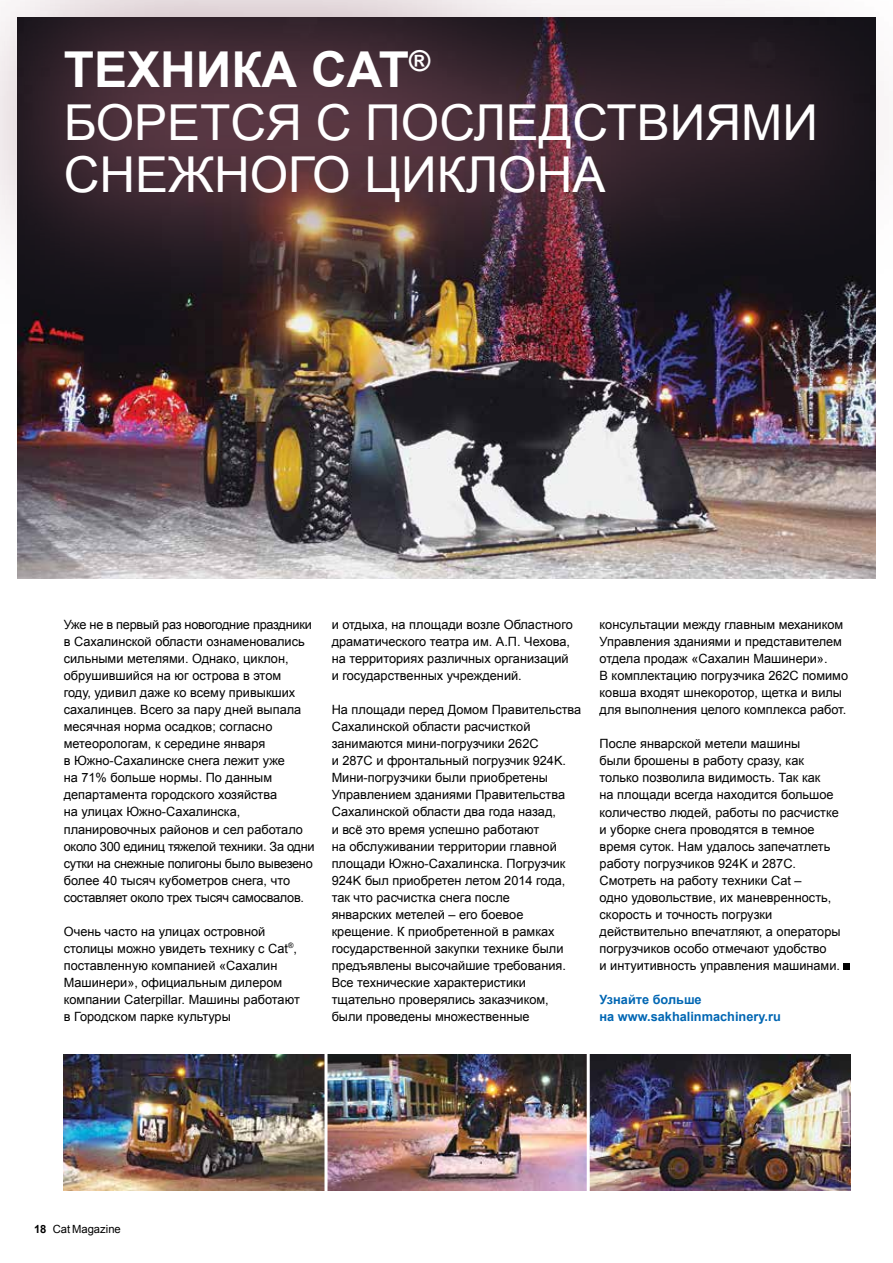
<style>
.page{position:relative;width:893px;height:1263px;background:#fff}
.page>*{position:absolute;margin:0;border:0;box-sizing:border-box;transform-origin:0 0}
.t1{font:49.5px "Arial";color:#fff}
.t2{font:700 49.5px "Arial";color:#fff}
.t3{font:12.75px/17px "Arial";color:#000}
.t4{font:700 12.75px/17px "Arial";color:#0066b3}
.t5{font:11.25px "Arial";color:#000}
.s1{font-weight:700}
</style>
<div class="page">
<img style="left:17px;top:340px;width:859px;height:238px">
<div style="left:843px;top:963px;width:7px;height:6px;background:#000"></div>
<img style="left:64px;top:1054px;width:786px;height:137px">
<hr style="left:324px;top:1050px;width:3px;height:145px;background:#fff">
<hr style="left:587px;top:1050px;width:3px;height:145px;background:#fff">
<div style="left:0;top:0;width:893px;height:340px;background:#804d5c;opacity:.75"></div>
<h1 class="t2" style="left:64px;top:37px;width:65px">Техника</h1>
<h1 class="t2" style="left:311px;top:37px;width:121px">Cat<sup>®</sup></h1>
<h1 class="t1" style="left:64px;top:90px;width:34px">борется</h1>
<h1 class="t1" style="left:316px;top:90px;width:85px">с последствиями</h1>
<h1 class="t1" style="left:64px;top:142px;width:37px">снежного</h1>
<h1 class="t1" style="left:365px;top:142px;width:35px">циклона</h1>
<p class="t3" style="left:64px;top:616px;width:252px">Уже не в первый раз новогодние праздники в Сахалинской области ознаменовались сильными метелями. Однако, циклон, обрушившийся на юг острова в этом<br>году, удивил даже ко всему привыкших сахалинцев. Всего за пару дней выпала месячная норма осадков; согласно метеорологам, к середине января<br>в Южно-Сахалинске снега лежит уже<br>на 71% больше нормы. По данным департамента городского хозяйства<br>на улицах Южно-Сахалинска, планировочных районов и сел работало около 300 единиц тяжелой техники. За одни сутки на снежные полигоны было вывезено более 40 тысяч кубометров снега, что составляет около трех тысяч самосвалов.</p>
<p class="t3" style="left:64px;top:923px;width:238px">Очень часто на улицах островной столицы можно увидеть технику с Сat<sup>®</sup>, поставленную компанией «Сахалин Машинери», официальным дилером компании Caterpillar. Машины работают в Городском парке культуры</p>
<p class="t3" style="left:332px;top:616px;width:243px">и отдыха, на площади возле Областного драматического театра им. А.П. Чехова, на территориях различных организаций и государственных учреждений.</p>
<p class="t3" style="left:332px;top:702px;width:251px">На площади перед Домом Правительства Сахалинской области расчисткой занимаются мини-погрузчики 262С<br>и 287С и фронтальный погрузчик 924K.<br>Мини-погрузчики были приобретены Управлением зданиями Правительства Сахалинской области два года назад,<br>и всё это время успешно работают<br>на обслуживании территории главной площади Южно-Сахалинска. Погрузчик 924K был приобретен летом 2014 года, так что расчистка снега после<br>январских метелей – его боевое крещение. К приобретенной в рамках государственной закупки технике были предъявлены высочайшие требования.<br>Все технические характеристики тщательно проверялись заказчиком, были проведены множественные</p>
<p class="t3" style="left:600px;top:616px;width:250px">консультации между главным механиком Управления зданиями и представителем отдела продаж «Сахалин Машинери».<br>В комплектацию погрузчика 262С помимо ковша входят шнекоротор, щетка и вилы для выполнения целого комплекса работ.</p>
<p class="t3" style="left:600px;top:736px;width:243px">После январской метели машины<br>были брошены в работу сразу, как только позволила видимость. Так как<br>на площади всегда находится большое количество людей, работы по расчистке и уборке снега проводятся в темное время суток. Нам удалось запечатлеть работу погрузчиков 924K и 287C.<br>Смотреть на работу техники Cat –<br>одно удовольствие, их маневренность, скорость и точность погрузки действительно впечатляют, а операторы погрузчиков особо отмечают удобство<br>и интуитивность управления машинами.</p>
<p class="t4" style="left:600px;top:991px;width:183px">Узнайте больше<br>на www.sakhalinmachinery.ru</p>
<p class="t5" style="left:34px;top:1222px;width:88px"><span class="s1">18</span> Cat Magazine</p>
</div>
